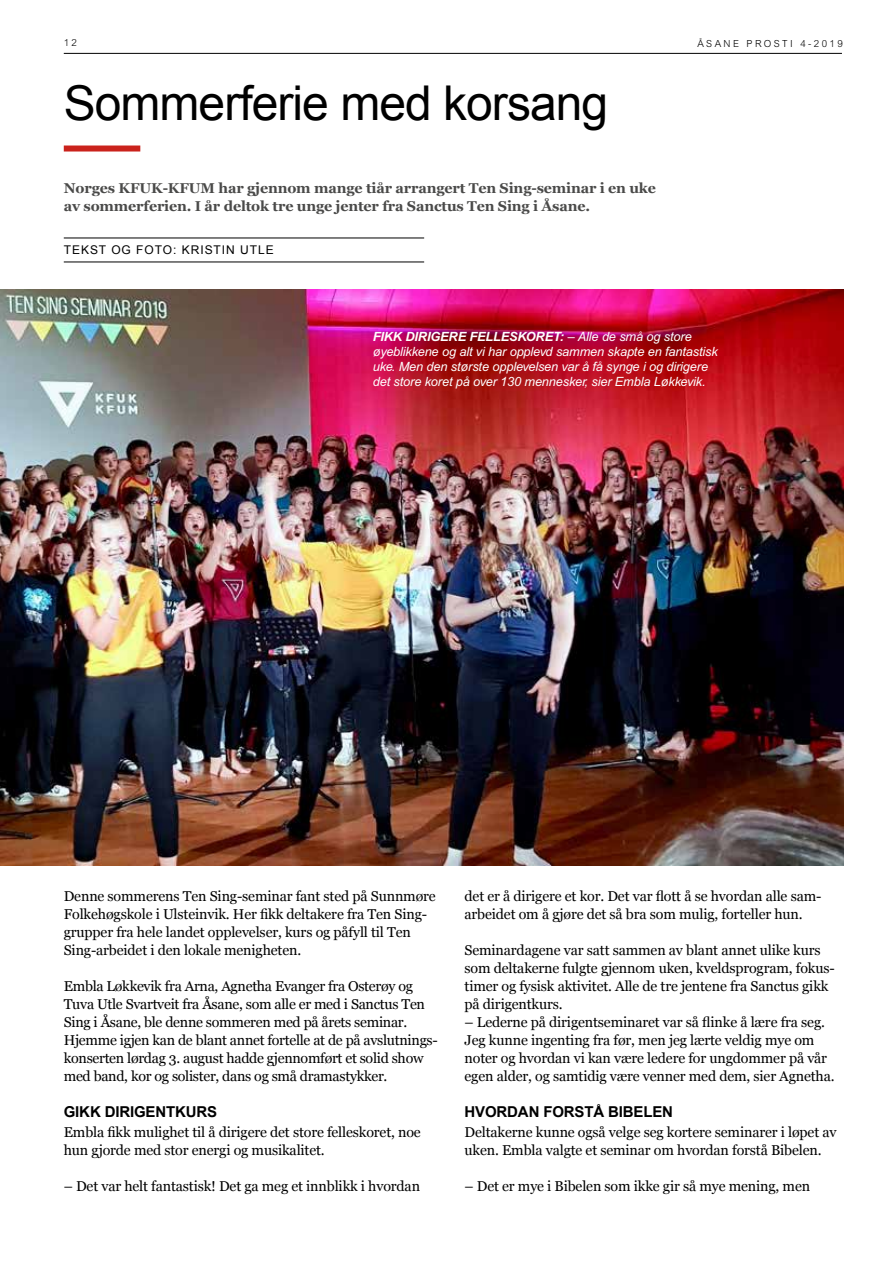
<style>
.page{position:relative;width:893px;height:1263px;background:#fff}
.page>*{position:absolute;margin:0;border:0;box-sizing:border-box;transform-origin:0 0}
.t1{font:48px "Arial";letter-spacing:-.02em;color:#000}
.t2{font:700 15px "Arial";letter-spacing:-.01em;color:#000}
.t3{font:14.25px/18px "Georgia";letter-spacing:-.01em;color:#000}
.t4{font:700 14.25px/18px "Georgia";letter-spacing:-.01em;color:#4a4a49}
.t5{font:italic 12.75px/15px "Arial";letter-spacing:-.01em;color:#fff}
.t6{font:12px "Arial";letter-spacing:.08em;color:#000}
.t7{font:300 9.75px "Arial";letter-spacing:.25em;color:#000}
.s1{font-weight:700}
</style>
<div class="page">
<hr style="left:64px;top:238px;width:360px;height:1px;background:#000">
<hr style="left:64px;top:262px;width:360px;height:1px;background:#000">
<div style="left:64px;top:145px;width:76px;height:6px;background:#ca221c"></div>
<img style="left:0;top:289px;width:844px;height:576px">
<hr style="left:64px;top:53px;width:778px;height:1px;background:#000">
<p class="t7" style="left:64px;top:37px;width:15px">12</p>
<p class="t7" style="left:697px;top:39px;width:147px">ÅSANE PROSTI 4-2019</p>
<h1 class="t1" style="left:64px;top:72px;width:546px">Sommerferie med korsang</h1>
<p class="t4" style="left:64px;top:179px;width:594px">Norges KFUK-KFUM har gjennom mange tiår arrangert Ten Sing-seminar i en uke av sommerferien. I år deltok tre unge jenter fra Sanctus Ten Sing i Åsane.</p>
<p class="t6" style="left:64px;top:242px;width:211px">TEKST OG FOTO: KRISTIN UTLE</p>
<p class="t5" style="left:373px;top:329px;width:347px"><span class="s1">FIKK DIRIGERE FELLESKORET:</span> – Alle de små og store øyeblikkene og alt vi har opplevd sammen skapte en fantastisk uke. Men den største opplevelsen var å få synge i og dirigere det store koret på over 130 mennesker, sier Embla Løkkevik.</p>
<p class="t3" style="left:64px;top:886px;width:374px">Denne sommerens Ten Sing-seminar fant sted på Sunnmøre Folkehøgskole i Ulsteinvik. Her fikk deltakere fra Ten Sing&shy;grupper fra hele landet opplevelser, kurs og påfyll til Ten Sing-arbeidet i den lokale menigheten.</p>
<p class="t3" style="left:64px;top:976px;width:376px">Embla Løkkevik fra Arna, Agnetha Evanger fra Osterøy og Tuva Utle Svartveit fra Åsane, som alle er med i Sanctus Ten Sing i Åsane, ble denne sommeren med på årets seminar.<br>Hjemme igjen kan de blant annet fortelle at de på avslutnings&shy;konserten lørdag 3. august hadde gjennomført et solid show med band, kor og solister, dans og små dramastykker.</p>
<p class="t2" style="left:64px;top:1101px;width:155px">GIKK DIRIGENTKURS</p>
<p class="t3" style="left:64px;top:1122px;width:359px">Embla fikk mulighet til å dirigere det store felleskoret, noe hun gjorde med stor energi og musikalitet.</p>
<p class="t3" style="left:64px;top:1176px;width:358px">– Det var helt fantastisk! Det ga meg et innblikk i hvordan</p>
<p class="t3" style="left:465px;top:886px;width:358px">det er å dirigere et kor. Det var flott å se hvordan alle sam&shy;arbeidet om å gjøre det så bra som mulig, forteller hun.</p>
<p class="t3" style="left:465px;top:940px;width:372px">Seminardagene var satt sammen av blant annet ulike kurs som deltakerne fulgte gjennom uken, kveldsprogram, fokus&shy;timer og fysisk aktivitet. Alle de tre jentene fra Sanctus gikk på dirigentkurs.</p>
<p class="t3" style="left:465px;top:1012px;width:372px">– Lederne på dirigentseminaret var så flinke å lære fra seg.<br>Jeg kunne ingenting fra før, men jeg lærte veldig mye om noter og hvordan vi kan være ledere for ungdommer på vår egen alder, og samtidig være venner med dem, sier Agnetha.</p>
<p class="t2" style="left:465px;top:1101px;width:210px">HVORDAN FORSTÅ BIBELEN</p>
<p class="t3" style="left:465px;top:1122px;width:373px">Deltakerne kunne også velge seg kortere seminarer i løpet av uken. Embla valgte et seminar om hvordan forstå Bibelen.</p>
<p class="t3" style="left:465px;top:1176px;width:347px">– Det er mye i Bibelen som ikke gir så mye mening, men</p>
</div>
